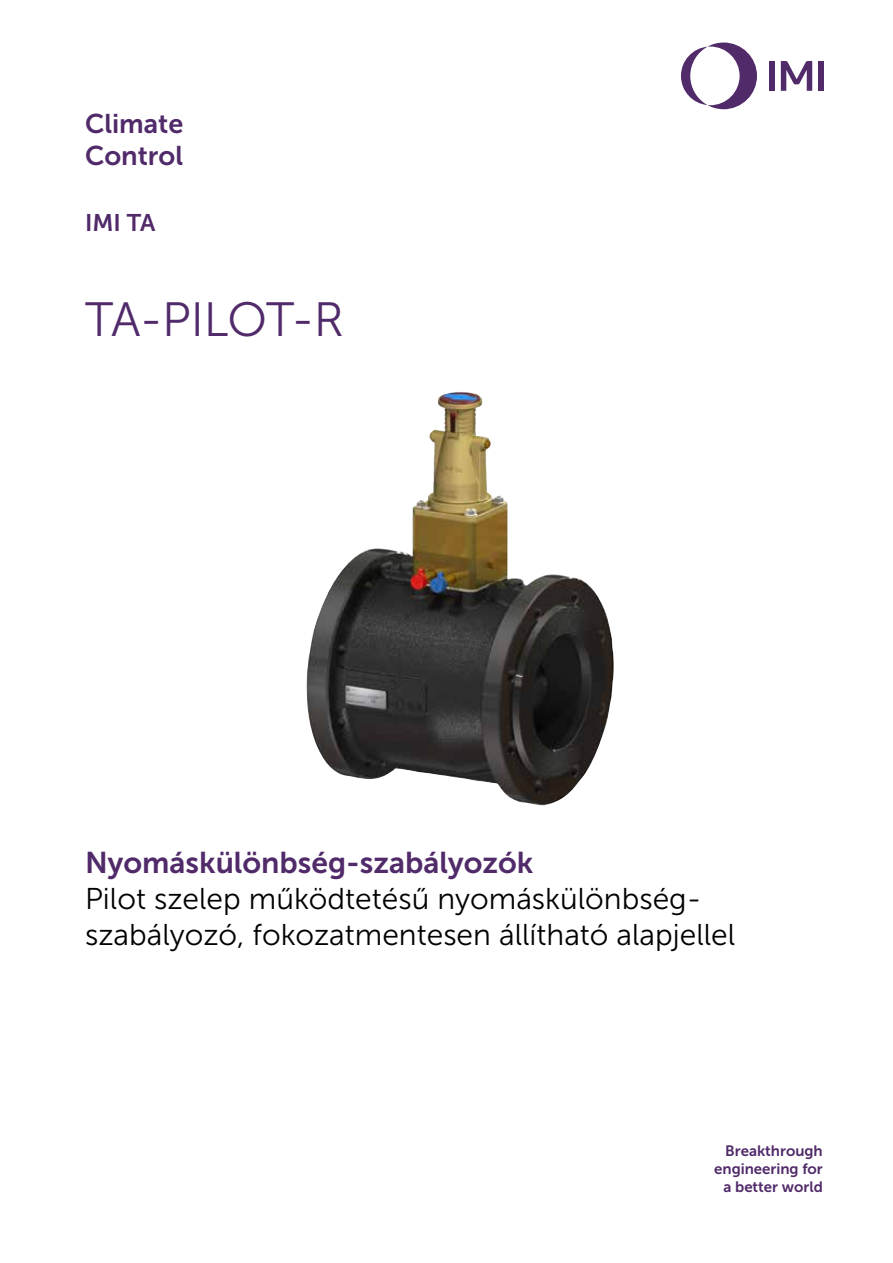
<style>
.page{position:relative;width:893px;height:1263px;background:#fff}
.page>*{position:absolute;margin:0;border:0;box-sizing:border-box;transform-origin:0 0}
.t1{font:48px "Museo Sans 300";letter-spacing:-.015em;color:#512a6a}
.t2{font:30px/36px "Museo Sans 300";color:#000}
.t3{font:30px "Museo Sans 700";color:#512a6a}
.t4{font:27px/32.4px "Museo Sans 700";color:#512a6a}
.t5{font:24px "Museo Sans 700";color:#512a6a}
.t6{font:15px/18px "Museo Sans 700";color:#512a6a;text-align:right}
</style>
<div class="page">
<svg style="left:681px;top:43px;width:76px;height:66px"></svg>
<div style="left:769px;top:61px;width:6px;height:30px;background:#512a6a"></div>
<div style="left:818px;top:61px;width:6px;height:30px;background:#512a6a"></div>
<svg style="left:781px;top:61px;width:31px;height:30px"></svg>
<img style="left:306px;top:392px;width:308px;height:414px">
<p class="t4" style="left:85px;top:107px;width:100px">Climate<br>Control</p>
<p class="t5" style="left:85px;top:210px;width:72px">IMI TA</p>
<h1 class="t1" style="left:85px;top:293px;width:260px">TA-PILOT-R</h1>
<p class="t3" style="left:85px;top:846px;width:450px">Nyomáskülönbség-szabályozók</p>
<p class="t2" style="left:85px;top:881px;width:652px">Pilot szelep működtetésű nyomáskülönbség&shy;szabályozó, fokozatmentesen állítható alapjellel</p>
<p class="t6" style="left:714px;top:1142px;width:110px">Breakthrough engineering for a better world</p>
</div>
